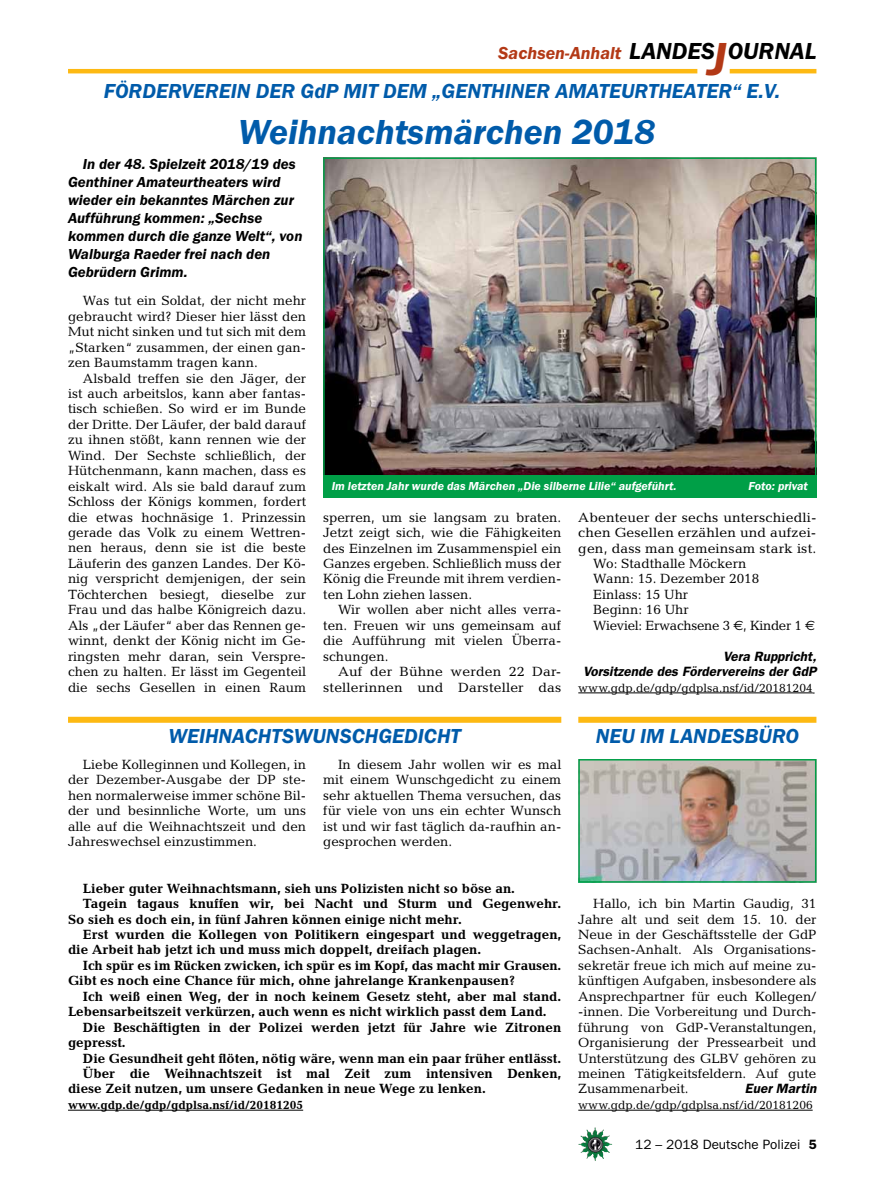
<style>
.page{position:relative;width:893px;height:1191px;background:#fff}
.page>*{position:absolute;margin:0;border:0;box-sizing:border-box;transform-origin:0 0}
.t1{font:italic 600 36px "Franklin Gothic Itc T";color:#005baa}
.t2{font:italic 600 24px "Franklin Gothic Itc T";color:#000}
.t3{font:italic 600 21px "Franklin Gothic Itc T";color:#005baa}
.t4{font:italic 600 18px "Franklin Gothic Itc T";color:#b33916}
.t5{font:italic 600 15px/18px "Franklin Gothic Itc T";color:#000}
.t6{font:13.5px/15.5px "Candida";color:#000;text-align:justify}
.t7{font:700 13.5px "Candida";color:#000}
.t8{font:13.5px/15.5px "Candida";color:#000;text-align:right;scale:1.04 1}
.t9{font:italic 600 13.5px/15.5px "Franklin Gothic";color:#000;text-align:right}
.t10{font:13.5px "Candida";letter-spacing:-.02em;color:#000}
.t11{font:13.5px "Franklin Gothic";color:#000}
.t12{font:12px "Candida";color:#000}
.t13{font:italic 600 12px "Franklin Gothic Itc T";color:#fff}
.t14{font:700 12px "Candida";color:#000}
.s1{font-size:48px;color:#b33916}
.s2{font-family:"Euro Sans"}
.s3{font-weight:600}
</style>
<div class="page">
<img style="left:578px;top:1127px;width:17px;height:25px">
<hr style="left:730px;top:69px;width:86px;height:4px;background:#fdb913">
<hr style="left:68px;top:69px;width:629px;height:4px;background:#fdb913">
<img style="left:326px;top:160px;width:487px;height:315px">
<div style="left:323px;top:157px;width:493px;height:329px;border:2px solid #009f47"></div>
<div style="left:323px;top:475px;width:493px;height:22px;background:#009f47"></div>
<img style="left:581px;top:762px;width:232px;height:117px">
<div style="left:578px;top:759px;width:238px;height:123px;border:2px solid #009f47"></div>
<hr style="left:578px;top:692px;width:235px;height:1px;background:#000">
<hr style="left:578px;top:1109px;width:235px;height:1px;background:#000">
<div style="left:578px;top:717px;width:238px;height:6px;background:#fdb913"></div>
<div style="left:68px;top:717px;width:493px;height:6px;background:#fdb913"></div>
<hr style="left:68px;top:1109px;width:235px;height:1px;background:#000">
<h2 class="t2" style="left:629px;top:37px;width:176px">LA NDES<span class="s1">J</span>OURNAL</h2>
<h3 class="t4" style="left:498px;top:42px;width:125px">Sachsen-Anhalt</h3>
<h3 class="t3" style="left:104px;top:79px;width:678px">Förderverein der GdP mit dem „Genthiner Amateurtheater“ e.V.</h3>
<h1 class="t1" style="left:238px;top:111px;width:419px">Weihnachtsmärchen 2018</h1>
<p class="t5" style="left:68px;top:155px;width:236px;text-indent:15px">In der 48. Spielzeit 2018/19 des<br>Genthiner Amateurtheaters wird wieder ein bekanntes Märchen zur<br>Aufführung kommen: „Sechse kommen durch die ganze Welt“, von<br>Walburga Raeder frei nach den<br>Gebrüdern Grimm.</p>
<p class="t6" style="left:68px;top:293px;width:240px;text-indent:15px">Was tut ein Soldat, der nicht mehr gebraucht wird? Dieser hier lässt den Mut nicht sinken und tut sich mit dem „Starken“ zusammen, der einen gan&shy;zen Baumstamm tragen kann.</p>
<p class="t6" style="left:68px;top:370px;width:240px;text-indent:15px">Alsbald treffen sie den Jäger, der ist auch arbeitslos, kann aber fantas&shy;tisch schießen. So wird er im Bunde der Dritte. Der Läufer, der bald darauf zu ihnen stößt, kann rennen wie der Wind. Der Sechste schließlich, der Hütchenmann, kann machen, dass es eiskalt wird. Als sie bald darauf zum Schloss der Königs kommen, fordert die etwas hochnäsige 1. Prinzessin gerade das Volk zu einem Wettren&shy;nen heraus, denn sie ist die beste Läuferin des ganzen Landes. Der Kö&shy;nig verspricht demjenigen, der sein Töchterchen besiegt, dieselbe zur Frau und das halbe Königreich dazu.<br>Als „der Läufer“ aber das Rennen ge&shy;winnt, denkt der König nicht im Ge&shy;ringsten mehr daran, sein Verspre&shy;chen zu halten. Er lässt im Gegenteil die sechs Gesellen in einen Raum</p>
<p class="t13" style="left:332px;top:479px;width:346px">Im letzten Jahr wurde das Märchen „Die silberne Lilie“ aufgeführt.</p>
<p class="t13" style="left:748px;top:479px;width:61px">Foto: privat</p>
<p class="t6" style="left:323px;top:509px;width:240px">sperren, um sie langsam zu braten.<br>Jetzt zeigt sich, wie die Fähigkeiten des Einzelnen im Zusammenspiel ein Ganzes ergeben. Schließlich muss der König die Freunde mit ihrem verdien&shy;ten Lohn ziehen lassen.</p>
<p class="t6" style="left:323px;top:602px;width:240px;text-indent:15px">Wir wollen aber nicht alles verra&shy;ten. Freuen wir uns gemeinsam auf die Aufführung mit vielen Überra&shy;schungen.</p>
<p class="t8" style="left:323px;top:664px;width:230px">Auf der Bühne werden 22 Dar&shy;stellerinnen und Darsteller das</p>
<p class="t8" style="left:578px;top:509px;width:230px">Abenteuer der sechs unterschiedli-</p>
<p class="t8" style="left:578px;top:525px;width:230px">chen Gesellen erzählen und aufzei-</p>
<p class="t8" style="left:578px;top:540px;width:230px">gen, dass man gemeinsam stark ist.</p>
<p class="t6" style="left:593px;top:556px;width:155px">Wo: Stadthalle Möckern</p>
<p class="t6" style="left:593px;top:571px;width:168px">Wann: 15. Dezember 2018</p>
<p class="t6" style="left:593px;top:586px;width:97px">Einlass: 15 Uhr</p>
<p class="t6" style="left:593px;top:602px;width:97px">Beginn: 16 Uhr</p>
<p class="t10" style="left:593px;top:617px;width:223px">Wieviel: Erwachsene 3 <span class="s2">€</span>, Kinder 1 <span class="s2">€</span></p>
<p class="t9" style="left:583px;top:648px;width:235px">Vera Ruppricht,<br>Vorsitzende des Fördervereins der GdP</p>
<p class="t12" style="left:578px;top:681px;width:236px">www.gdp.de/gdp/gdplsa.nsf/id/20181204</p>
<h3 class="t3" style="left:169px;top:723px;width:129px">Weihnachtswuns</h3>
<h3 class="t3" style="left:352px;top:723px;width:111px">chgedicht</h3>
<p class="t6" style="left:323px;top:756px;width:240px;text-indent:15px">In diesem Jahr wollen wir es mal mit einem Wunschgedicht zu einem sehr aktuellen Thema versuchen, das für viele von uns ein echter Wunsch ist und wir fast täglich da-raufhin an&shy;gesprochen werden.</p>
<p class="t7" style="left:83px;top:880px;width:434px">Lieber guter Weihnachtsmann, sieh uns Polizisten nicht so böse an.</p>
<p class="t7" style="left:83px;top:895px;width:480px">Tagein tagaus knuffen wir, bei Nacht und Sturm und Gegenwehr.</p>
<p class="t7" style="left:68px;top:911px;width:395px">So sieh es doch ein, in fünf Jahren können einige nicht mehr.</p>
<p class="t7" style="left:83px;top:926px;width:480px">Erst wurden die Kollegen von Politikern eingespart und weggetragen,</p>
<p class="t7" style="left:68px;top:942px;width:415px">die Arbeit hab jetzt ich und muss mich doppelt, dreifach plagen.</p>
<p class="t7" style="left:83px;top:957px;width:480px">Ich spür es im Rücken zwicken, ich spür es im Kopf, das macht mir Grausen.</p>
<p class="t7" style="left:68px;top:973px;width:448px">Gibt es noch eine Chance für mich, ohne jahrelange Krankenpausen?</p>
<p class="t7" style="left:83px;top:988px;width:480px">Ich weiß einen Weg, der in noch keinem Gesetz steht, aber mal stand.</p>
<p class="t7" style="left:68px;top:1004px;width:480px">Lebensarbeitszeit verkürzen, auch wenn es nicht wirklich passt dem Land.</p>
<p class="t7" style="left:83px;top:1019px;width:480px">Die Beschäftigten in der Polizei werden jetzt für Jahre wie Zitronen</p>
<p class="t7" style="left:68px;top:1034px;width:59px">gepresst.</p>
<p class="t7" style="left:83px;top:1050px;width:480px">Die Gesundheit geht flöten, nötig wäre, wenn man ein paar früher entlässt.</p>
<p class="t7" style="left:83px;top:1065px;width:480px">Über die Weihnachtszeit ist mal Zeit zum intensiven Denken,</p>
<p class="t7" style="left:68px;top:1081px;width:419px">diese Zeit nutzen, um unsere Gedanken in neue Wege zu lenken.</p>
<p class="t14" style="left:68px;top:1098px;width:237px">www.gdp.de/gdp/gdplsa.nsf/id/20181205</p>
<p class="t6" style="left:68px;top:756px;width:240px;text-indent:15px">Liebe Kolleginnen und Kollegen, in der Dezember-Ausgabe der DP ste&shy;hen normalerweise immer schöne Bil&shy;der und besinnliche Worte, um uns alle auf die Weihnachtszeit und den Jahreswechsel einzustimmen.</p>
<h3 class="t3" style="left:596px;top:723px;width:203px">Neu im Landesbüro</h3>
<p class="t6" style="left:578px;top:895px;width:240px;text-indent:15px">Hallo, ich bin Martin Gaudig, 31<br>Jahre alt und seit dem 15. 10. der Neue in der Geschäftsstelle der GdP Sachsen-Anhalt. Als Organisations&shy;sekretär freue ich mich auf meine zu&shy;künftigen Aufgaben, insbesondere als Ansprechpartner für euch Kollegen/ -innen. Die Vorbereitung und Durch&shy;führung von GdP-Veranstaltungen, Organisierung der Pressearbeit und Unterstützung des GLBV gehören zu meinen Tätigkeitsfeldern. Auf gute Zusammenarbeit.</p>
<p class="t9" style="left:745px;top:1081px;width:73px">Euer Martin</p>
<p class="t12" style="left:578px;top:1098px;width:236px">www.gdp.de/gdp/gdplsa.nsf/id/20181206</p>
<p class="t11" style="left:635px;top:1136px;width:183px">12 – 2018 Deutsche Polizei <span class="s3">5</span></p>
</div>
